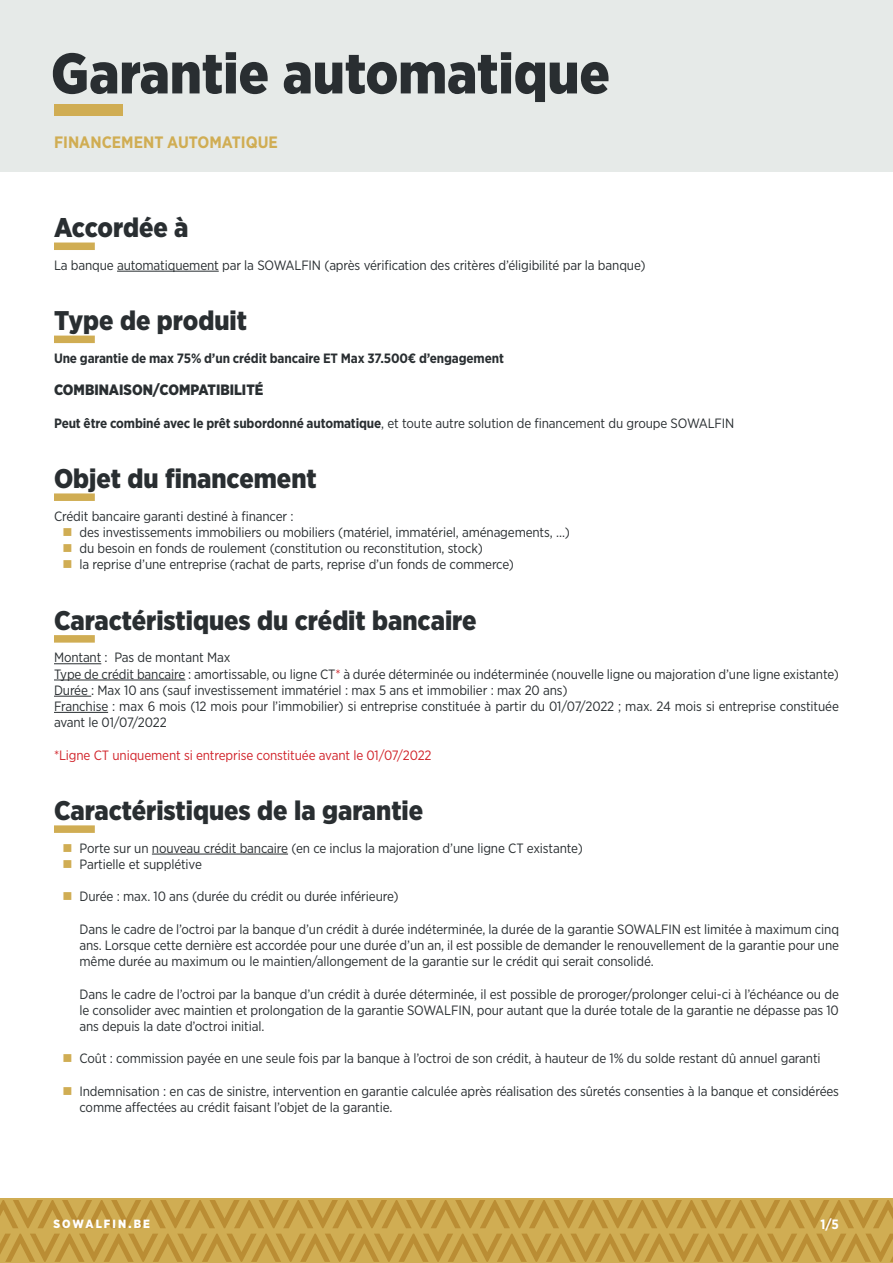
<style>
.page{position:relative;width:893px;height:1263px;background:#fff}
.page>*{position:absolute;margin:0;border:0;box-sizing:border-box;transform-origin:0 0}
.t1{font:900 57px "Gotham Narrow";color:#292e31}
.t2{font:900 27px "Gotham Narrow";color:#292e31}
.t3{font:700 16.5px "Gotham Narrow";color:#d0ad53}
.t4{font:900 15px "Gotham Narrow";color:#292e31}
.t5{font:13.5px/16.2px "Gotham Narrow";letter-spacing:-.01em;color:#292e31}
.t6{font:700 13.5px "Gotham Narrow";letter-spacing:-.01em;color:#292e31}
.t7{font:13.5px "Gotham Narrow";letter-spacing:-.01em;color:#d1232a}
.t8{font:700 13.5px "Gotham Narrow";color:#fff}
.t9{font:900 11.85px "Gotham Narrow";letter-spacing:.17em;color:#fff}
.s1{font-weight:700}
.s2{color:#d1232a}
</style>
<div class="page">
<div style="left:0;top:1px;width:893px;height:171px;background:#e6eae8"></div>
<div style="left:0;top:1198px;width:893px;height:65px;background:#d0ad53"></div>
<svg style="left:0;top:1200px;width:893px;height:62px"></svg>
<div style="left:54px;top:104px;width:69px;height:12px;background:#d0ad53"></div>
<div style="left:54px;top:242px;width:41px;height:8px;background:#d0ad53"></div>
<hr style="left:117px;top:271px;width:102px;height:1px;background:#292e31">
<div style="left:54px;top:336px;width:41px;height:7px;background:#d0ad53"></div>
<div style="left:54px;top:493px;width:41px;height:8px;background:#d0ad53"></div>
<div style="left:54px;top:635px;width:41px;height:8px;background:#d0ad53"></div>
<hr style="left:54px;top:663px;width:47px;height:1px;background:#292e31">
<hr style="left:54px;top:680px;width:131px;height:1px;background:#292e31">
<hr style="left:54px;top:696px;width:37px;height:1px;background:#292e31">
<hr style="left:54px;top:712px;width:54px;height:1px;background:#292e31">
<div style="left:54px;top:825px;width:41px;height:8px;background:#d0ad53"></div>
<hr style="left:152px;top:854px;width:136px;height:1px;background:#292e31">
<h1 class="t1" style="left:51px;top:36px;width:560px">Garantie automatique</h1>
<p class="t3" style="left:54px;top:131px;width:225px">FINANCEMENT AUTOMATIQUE</p>
<h2 class="t2" style="left:54px;top:210px;width:136px">Accordée à</h2>
<p class="t5" style="left:54px;top:257px;width:593px">La banque automatiquement par la SOWALFIN (après vérification des critères d’éligibilité par la banque)</p>
<h2 class="t2" style="left:54px;top:303px;width:194px">Type de produit</h2>
<p class="t6" style="left:54px;top:349px;width:451px">Une garantie de max 75% d’un crédit bancaire ET Max 37.500€ d’engagement</p>
<p class="t4" style="left:54px;top:380px;width:211px">COMBINAISON/COMPATIBILITÉ</p>
<p class="t5" style="left:54px;top:415px;width:682px"><span class="s1">Peut être combiné avec le prêt subordonné automatique</span>, et toute autre solution de financement du groupe SOWALFIN</p>
<h2 class="t2" style="left:54px;top:461px;width:264px">Objet du financement</h2>
<p class="t5" style="left:80px;top:508px;width:492px;text-indent:-26px">Crédit bancaire garanti destiné à financer :<br>des investissements immobiliers ou mobiliers (matériel, immatériel, aménagements, …) du besoin en fonds de roulement (constitution ou reconstitution, stock)<br>la reprise d’une entreprise (rachat de parts, reprise d’un fonds de commerce)</p>
<h2 class="t2" style="left:54px;top:603px;width:424px">Caractéristiques du crédit bancaire</h2>
<p class="t5" style="left:54px;top:649px;width:786px">Montant : Pas de montant Max<br>Type de crédit bancaire : amortissable, ou ligne CT<span class="s2">*</span> à durée déterminée ou indéterminée (nouvelle ligne ou majoration d’une ligne existante)<br>Durée : Max 10 ans (sauf investissement immatériel : max 5 ans et immobilier : max 20 ans)<br>Franchise : max 6 mois (12 mois pour l’immobilier) si entreprise constituée à partir du 01/07/2022 ; max. 24 mois si entreprise constituée avant le 01/07/2022</p>
<p class="t7" style="left:54px;top:746px;width:379px">*Ligne CT uniquement si entreprise constituée avant le 01/07/2022</p>
<h2 class="t2" style="left:54px;top:793px;width:371px">Caractéristiques de la garantie</h2>
<p class="t5" style="left:80px;top:839px;width:505px">Porte sur un nouveau crédit bancaire (en ce inclus la majoration d’une ligne CT existante)<br>Partielle et supplétive</p>
<p class="t5" style="left:80px;top:888px;width:321px">Durée : max. 10 ans (durée du crédit ou durée inférieure)</p>
<p class="t5" style="left:80px;top:920px;width:761px;text-align:justify">Dans le cadre de l’octroi par la banque d’un crédit à durée indéterminée, la durée de la garantie SOWALFIN est limitée à maximum cinq ans. Lorsque cette dernière est accordée pour une durée d’un an, il est possible de demander le renouvellement de la garantie pour une même durée au maximum ou le maintien/allongement de la garantie sur le crédit qui serait consolidé.</p>
<p class="t5" style="left:80px;top:985px;width:761px;text-align:justify">Dans le cadre de l’octroi par la banque d’un crédit à durée déterminée, il est possible de proroger/prolonger celui-ci à l’échéance ou de le consolider avec maintien et prolongation de la garantie SOWALFIN, pour autant que la durée totale de la garantie ne dépasse pas 10 ans depuis la date d’octroi initial.</p>
<p class="t5" style="left:80px;top:1050px;width:743px">Coût : commission payée en une seule fois par la banque à l’octroi de son crédit, à hauteur de 1% du solde restant dû annuel garanti</p>
<p class="t5" style="left:80px;top:1082px;width:761px">Indemnisation : en cas de sinistre, intervention en garantie calculée après réalisation des sûretés consenties à la banque et considérées comme affectées au crédit faisant l’objet de la garantie.</p>
<p class="t9" style="left:54px;top:1216px;width:98px">SOWALFIN.BE</p>
<p class="t8" style="left:820px;top:1215px;width:20px">1/5</p>
</div>
